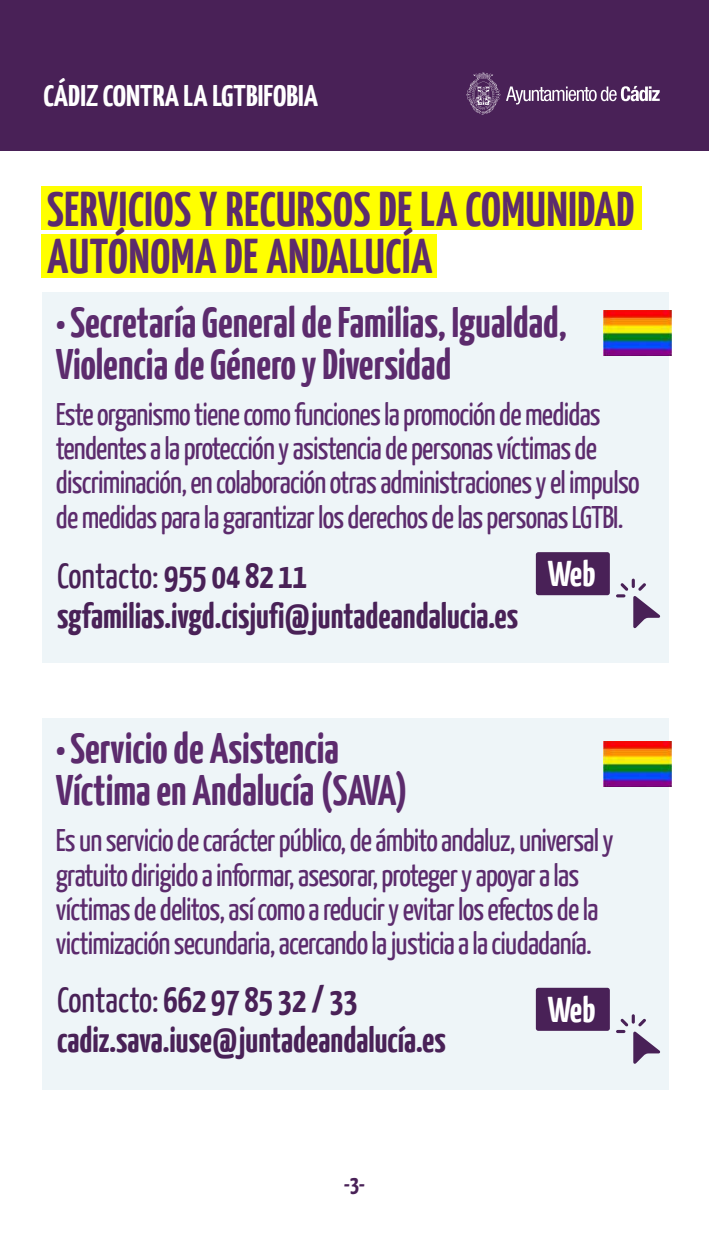
<style>
.page{position:relative;width:709px;height:1241px;background:#fff}
.page>*{position:absolute;margin:0;border:0;box-sizing:border-box;transform-origin:0 0}
.t1{font:700 48.75px/46.8px "Yanone Kaffeesatz";letter-spacing:.015em;color:#5c2b6d}
.t2{font:700 42.62px/42.2px "Yanone Kaffeesatz";color:#5c2b6d}
.t3{font:700 35.75px "Yanone Kaffeesatz";letter-spacing:-.025em;color:#fff}
.t4{font:700 35.5px/40.1px "Yanone Kaffeesatz";color:#492157}
.t5{font:31.25px/34.1px "Yanone Kaffeesatz";letter-spacing:-.025em;color:#5c2b6d}
.t6{font:700 29.88px "Yanone Kaffeesatz";color:#fff;scale:1.09 1}
.t7{font:700 23.75px "Yanone Kaffeesatz";color:#492157}
.s1{font-weight:400}
</style>
<div class="page">
<div style="left:42px;top:291px;width:627px;height:371px;background:#eef5f8"></div>
<div style="left:42px;top:718px;width:627px;height:371px;background:#eef5f8"></div>
<div style="left:41px;top:186px;width:600px;height:43px;background:#ff0"></div>
<div style="left:41px;top:234px;width:395px;height:43px;background:#ff0"></div>
<div style="left:536px;top:552px;width:74px;height:43px;background:#492157;border-radius:3px"></div>
<svg style="left:616px;top:578px;width:44px;height:50px"></svg>
<div style="left:0;top:0;width:709px;height:151px;background:#492157"></div>
<div style="left:536px;top:987px;width:74px;height:43px;background:#492157;border-radius:3px"></div>
<svg style="left:616px;top:1014px;width:44px;height:49px"></svg>
<svg style="left:506px;top:86px;width:153px;height:18px"></svg>
<svg style="left:466px;top:72px;width:34px;height:42px"></svg>
<img style="left:603px;top:310px;width:68px;height:45px">
<img style="left:603px;top:741px;width:68px;height:44px">
<p class="t6" style="left:43px;top:77px;width:253px">CÁDIZ CONTRA LA LGTBIFOBIA</p>
<h1 class="t1" style="left:47px;top:185px;width:589px">SERVICIOS Y RECURSOS DE LA COMUNIDAD<br>AUTÓNOMA DE ANDALUCÍA</h1>
<h2 class="t2" style="left:56px;top:300px;width:512px">• Secretaría General de Familias, Igualdad,<br>Violencia de Género y Diversidad</h2>
<p class="t5" style="left:56px;top:396px;width:585px">Este organismo tiene como funciones la promoción de medidas tendentes a la protección y asistencia de personas víctimas de discriminación, en colaboración otras administraciones y el impulso de medidas para la garantizar los derechos de las personas LGTBI.</p>
<p class="t4" style="left:57px;top:554px;width:462px"><span class="s1">Contacto:</span> 955 04 82 11 sgfamilias.ivgd.cisjufi@juntadeandalucia.es</p>
<p class="t3" style="left:547px;top:552px;width:49px">Web</p>
<h2 class="t2" style="left:56px;top:726px;width:354px">• Servicio de Asistencia<br>Víctima en Andalucía (SAVA)</h2>
<p class="t5" style="left:56px;top:822px;width:559px">Es un servicio de carácter público, de ámbito andaluz, universal y gratuito dirigido a informar, asesorar, proteger y apoyar a las víctimas de delitos, así como a reducir y evitar los efectos de la victimización secundaria, acercando la justicia a la ciudadanía.</p>
<p class="t4" style="left:57px;top:978px;width:390px"><span class="s1">Contacto:</span> 662 97 85 32 / 33 cadiz.sava.iuse@juntadeandalucía.es</p>
<p class="t3" style="left:547px;top:987px;width:49px">Web</p>
<p class="t7" style="left:344px;top:1168px;width:23px">-3-</p>
</div>
